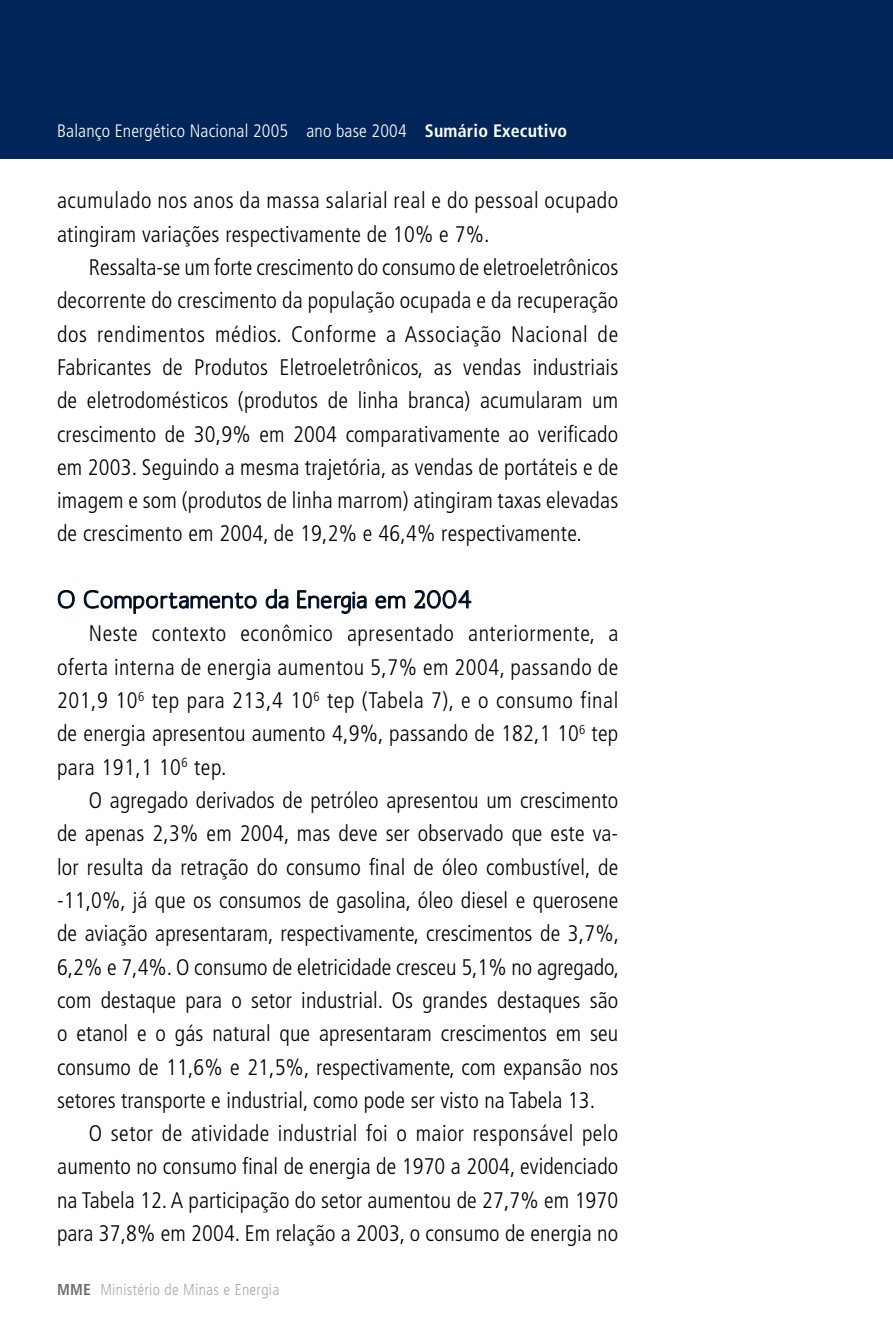
<style>
.page{position:relative;width:893px;height:1340px;background:#fff}
.page>*{position:absolute;margin:0;border:0;box-sizing:border-box;transform-origin:0 0}
.t1{font:500 24.75px "Mank Sans";letter-spacing:.015em;color:#000}
.t2{font:300 condensed 22.5px/33.3px "Frutiger";letter-spacing:.01em;color:#000;text-align:justify}
.t3{font:300 condensed 18px "Frutiger";letter-spacing:.01em;color:#fff}
.t4{font:300 condensed 15.75px "Frutiger";letter-spacing:.02em;color:#a7a9ac}
.s1{font-weight:700}
.s2{font-weight:700;color:#6d6f71}
</style>
<div class="page">
<div style="left:0;top:0;width:893px;height:159px;background:#002659"></div>
<svg style="left:58px;top:590px;width:17px;height:19px"></svg>
<svg style="left:84px;top:590px;width:173px;height:24px"></svg>
<svg style="left:265px;top:588px;width:24px;height:21px"></svg>
<svg style="left:297px;top:590px;width:70px;height:24px"></svg>
<svg style="left:375px;top:595px;width:31px;height:14px"></svg>
<svg style="left:414px;top:590px;width:58px;height:19px"></svg>
<p class="t3" style="left:57px;top:121px;width:512px">Balanço Energético Nacional 2005 ano base 2004 <span class="s1">Sumário Executivo</span></p>
<p class="t2" style="left:57px;top:184px;width:563px">acumulado nos anos da massa salarial real e do pessoal ocupado atingiram variações respectivamente de 10% e 7%.</p>
<p class="t2" style="left:57px;top:251px;width:563px;text-indent:32px">Ressalta-se um forte crescimento do consumo de eletroeletrônicos decorrente do crescimento da população ocupada e da recuperação dos rendimentos médios. Conforme a Associação Nacional de Fabricantes de Produtos Eletroeletrônicos, as vendas industriais de eletrodomésticos (produtos de linha branca) acumularam um crescimento de 30,9% em 2004 comparativamente ao verificado em 2003. Seguindo a mesma trajetória, as vendas de portáteis e de imagem e som (produtos de linha marrom) atingiram taxas elevadas de crescimento em 2004, de 19,2% e 46,4% respectivamente.</p>
<p class="t1" style="left:57px;top:584px;width:417px">O Comportamento da Energia em 2004</p>
<p class="t2" style="left:57px;top:617px;width:563px;text-indent:32px">Neste contexto econômico apresentado anteriormente, a oferta interna de energia aumentou 5,7% em 2004, passando de 201,9 10<sup>6</sup> tep para 213,4 10<sup>6</sup> tep (Tabela 7), e o consumo final de energia apresentou aumento 4,9%, passando de 182,1 10<sup>6</sup> tep para 191,1 10<sup>6</sup> tep.</p>
<p class="t2" style="left:57px;top:784px;width:564px;text-indent:32px">O agregado derivados de petróleo apresentou um crescimento de apenas 2,3% em 2004, mas deve ser observado que este va&shy;lor resulta da retração do consumo final de óleo combustível, de -11,0%, já que os consumos de gasolina, óleo diesel e querosene de aviação apresentaram, respectivamente, crescimentos de 3,7%, 6,2% e 7,4%. O consumo de eletricidade cresceu 5,1% no agregado, com destaque para o setor industrial. Os grandes destaques são o etanol e o gás natural que apresentaram crescimentos em seu consumo de 11,6% e 21,5%, respectivamente, com expansão nos setores transporte e industrial, como pode ser visto na Tabela 13.</p>
<p class="t2" style="left:57px;top:1117px;width:563px;text-indent:32px">O setor de atividade industrial foi o maior responsável pelo aumento no consumo final de energia de 1970 a 2004, evidenciado na Tabela 12. A participação do setor aumentou de 27,7% em 1970 para 37,8% em 2004. Em relação a 2003, o consumo de energia no</p>
<p class="t4" style="left:57px;top:1280px;width:224px"><span class="s2">MME</span> Ministério de Minas e Energia</p>
</div>
